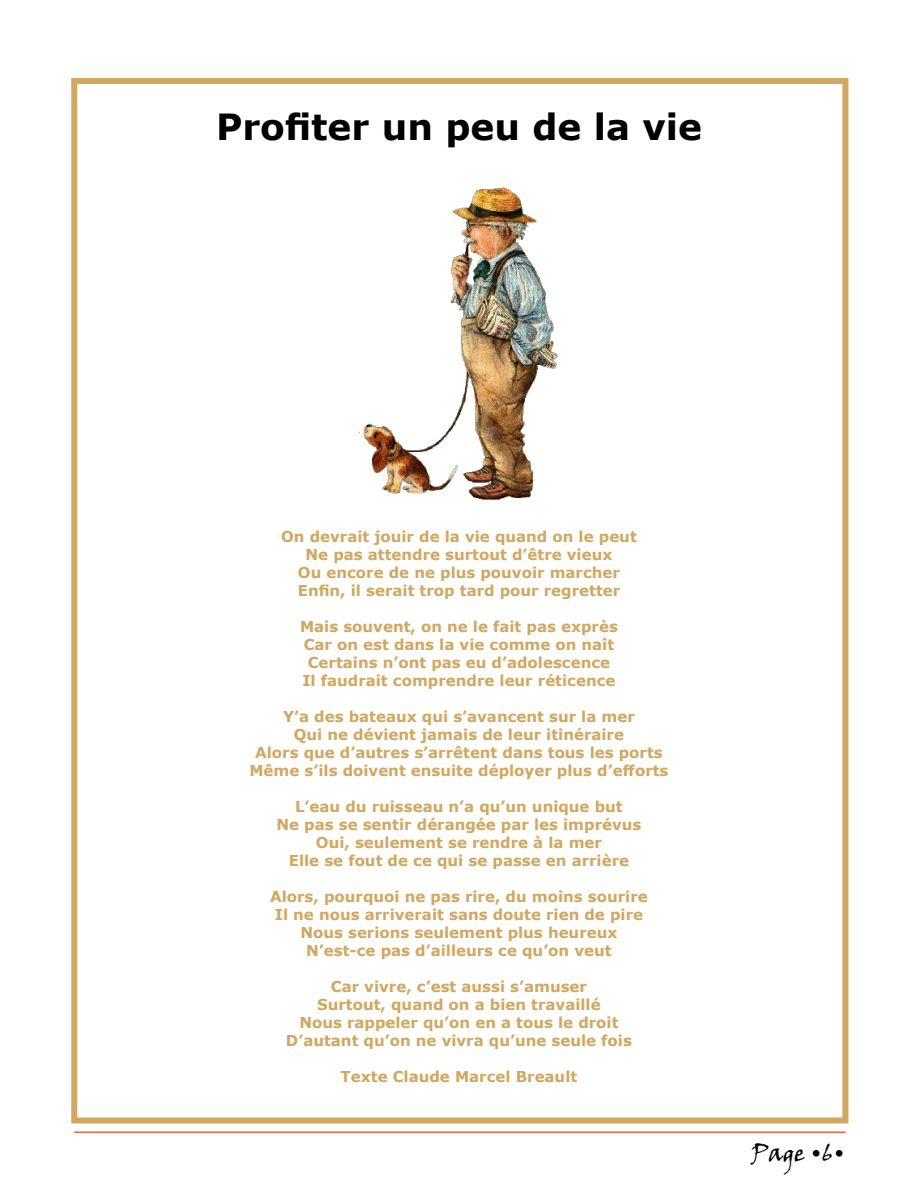
<style>
.page{position:relative;width:918px;height:1188px;background:#fff}
.page>*{position:absolute;margin:0;border:0;box-sizing:border-box;transform-origin:0 0}
.t1{font:700 36px "Verdana";color:#000}
.t2{font:24px "Viner Hand ITC";color:#000}
.t3{font:700 15px/18px "Verdana";color:#d1a761;text-align:center}
</style>
<div class="page">
<hr style="left:74px;top:1131px;width:771px;height:2px;background:#f3652d">
<img style="left:359px;top:187px;width:199px;height:313px">
<div style="left:71px;top:78px;width:777px;height:1046px;border:6px solid #d1a761"></div>
<h1 class="t1" style="left:216px;top:102px;width:488px">Profiter un peu de la vie</h1>
<p class="t3" style="left:281px;top:527px;width:357px">On devrait jouir de la vie quand on le peut Ne pas attendre surtout d’être vieux<br>Ou encore de ne plus pouvoir marcher Enfin, il serait trop tard pour regretter</p>
<p class="t3" style="left:300px;top:617px;width:319px">Mais souvent, on ne le fait pas exprès Car on est dans la vie comme on naît Certains n’ont pas eu d’adolescence Il faudrait comprendre leur réticence</p>
<p class="t3" style="left:249px;top:707px;width:421px">Y’a des bateaux qui s’avancent sur la mer<br>Qui ne dévient jamais de leur itinéraire<br>Alors que d’autres s’arrêtent dans tous les ports Même s’ils doivent ensuite déployer plus d’efforts</p>
<p class="t3" style="left:276px;top:797px;width:366px">L’eau du ruisseau n’a qu’un unique but<br>Ne pas se sentir dérangée par les imprévus Oui, seulement se rendre à la mer<br>Elle se fout de ce qui se passe en arrière</p>
<p class="t3" style="left:270px;top:887px;width:379px">Alors, pourquoi ne pas rire, du moins sourire Il ne nous arriverait sans doute rien de pire Nous serions seulement plus heureux N’est-ce pas d’ailleurs ce qu’on veut</p>
<p class="t3" style="left:286px;top:977px;width:347px">Car vivre, c’est aussi s’amuser<br>Surtout, quand on a bien travaillé<br>Nous rappeler qu’on en a tous le droit D’autant qu’on ne vivra qu’une seule fois</p>
<p class="t3" style="left:341px;top:1067px;width:238px">Texte Claude Marcel Breault</p>
<h2 class="t2" style="left:751px;top:1138px;width:96px">Page •6•</h2>
</div>
